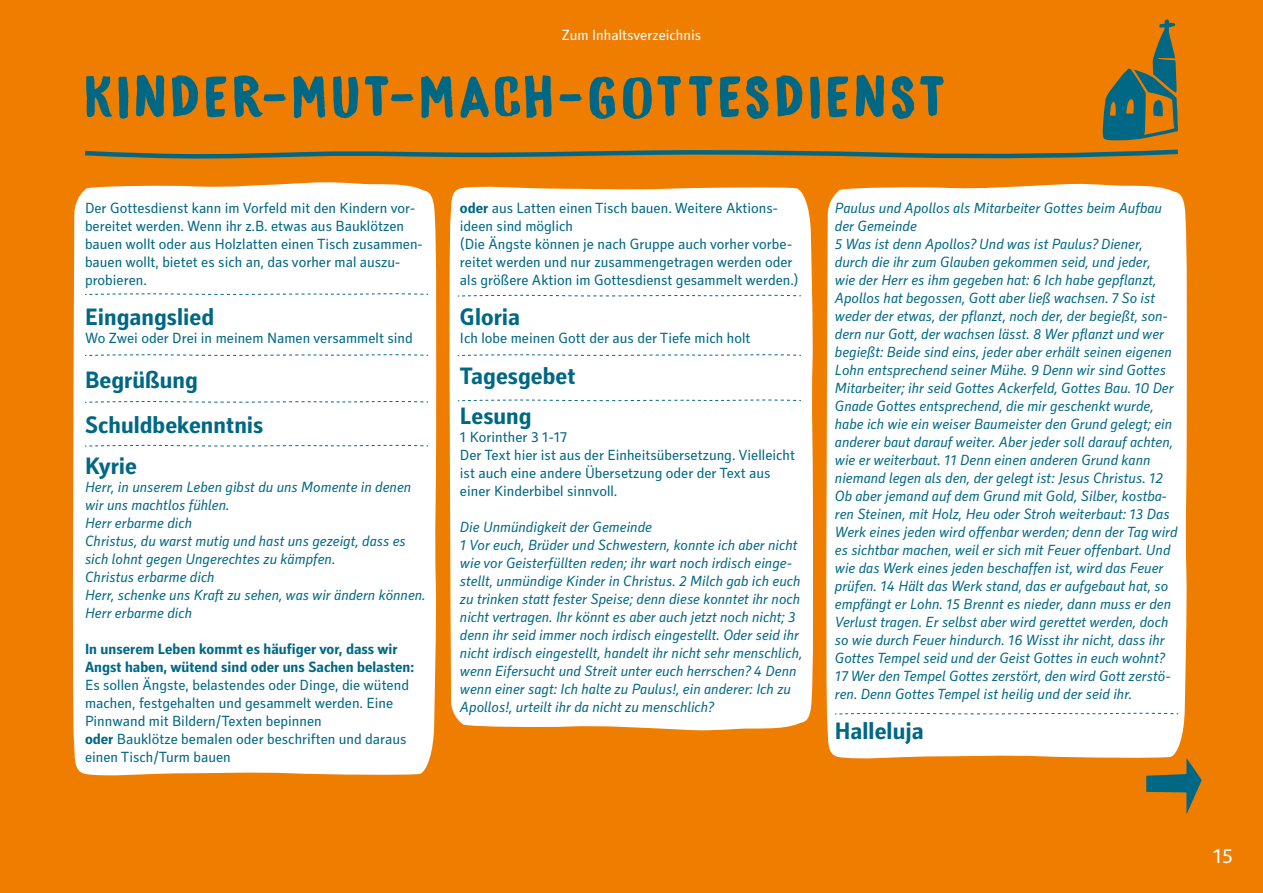
<style>
.page{position:relative;width:1263px;height:893px;background:#ef7d00}
.page>*{position:absolute;margin:0;border:0;box-sizing:border-box;transform-origin:0 0}
.t1{font:60px "DK Bygone";letter-spacing:.09em;color:#006884}
.t2{font:700 24px/45px "Secca Kj G";color:#006884}
.t3{font:21px "Secca Kj G";color:#fff}
.t4{font:italic 15px/18px "Secca Kj G";color:#006884}
.t5{font:15px/18px "Secca Kj G";color:#006884}
.t6{font:700 15px/18px "Secca Kj G";color:#006884}
.t7{font:15px "Secca Kj G";color:#fff}
.s1{font-weight:700}
</style>
<div class="page">
<div style="left:72px;top:182px;width:365px;height:594px;background:#fff"></div>
<div style="left:826px;top:183px;width:361px;height:576px;background:#fff"></div>
<div style="left:449px;top:186px;width:364px;height:545px;background:#fff"></div>
<svg style="left:1102px;top:19px;width:76px;height:121px"></svg>
<svg style="left:85px;top:149px;width:1093px;height:10px"></svg>
<svg style="left:84px;top:293px;width:345px;height:2px"></svg>
<svg style="left:84px;top:354px;width:345px;height:2px"></svg>
<svg style="left:84px;top:401px;width:345px;height:2px"></svg>
<svg style="left:84px;top:445px;width:345px;height:2px"></svg>
<svg style="left:457px;top:295px;width:345px;height:2px"></svg>
<svg style="left:457px;top:354px;width:345px;height:2px"></svg>
<svg style="left:457px;top:399px;width:345px;height:2px"></svg>
<svg style="left:834px;top:712px;width:345px;height:3px"></svg>
<svg style="left:1146px;top:758px;width:56px;height:56px"></svg>
<p class="t7" style="left:562px;top:27px;width:141px">Zum Inhaltsverzeichnis</p>
<h1 class="t1" style="left:85px;top:64px;width:861px">KINDER-MUT-MACH-GOTTESDIENST</h1>
<p class="t5" style="left:85px;top:199px;width:339px">Der Gottesdienst kann im Vorfeld mit den Kindern vor&shy;bereitet werden. Wenn ihr z.B. etwas aus Bauklötzen bauen wollt oder aus Holzlatten einen Tisch zusammen&shy;bauen wollt, bietet es sich an, das vorher mal auszu&shy;probieren.</p>
<h2 class="t2" style="left:85px;top:296px;width:131px">Eingangslied</h2>
<p class="t5" style="left:85px;top:330px;width:329px">Wo Zwei oder Drei in meinem Namen versammelt sind</p>
<h2 class="t2" style="left:85px;top:359px;width:180px">Begrüßung<br>Schuldbekenntnis</h2>
<h2 class="t2" style="left:85px;top:444px;width:54px">Kyrie</h2>
<p class="t4" style="left:85px;top:478px;width:342px">Herr, in unserem Leben gibst du uns Momente in denen wir uns machtlos fühlen.<br>Herr erbarme dich<br>Christus, du warst mutig und hast uns gezeigt, dass es sich lohnt gegen Ungerechtes zu kämpfen.<br>Christus erbarme dich<br>Herr, schenke uns Kraft zu sehen, was wir ändern können.<br>Herr erbarme dich</p>
<p class="t6" style="left:85px;top:640px;width:331px">In unserem Leben kommt es häufiger vor, dass wir<br>Angst haben, wütend sind oder uns Sachen belasten:</p>
<p class="t5" style="left:85px;top:676px;width:325px">Es sollen Ängste, belastendes oder Dinge, die wütend machen, festgehalten und gesammelt werden. Eine Pinnwand mit Bildern/Texten bepinnen<br><span class="s1">oder</span> Bauklötze bemalen oder beschriften und daraus einen Tisch/Turm bauen</p>
<p class="t5" style="left:460px;top:199px;width:340px"><span class="s1">oder</span> aus Latten einen Tisch bauen. Weitere Aktions&shy;ideen sind möglich<br>(Die Ängste können je nach Gruppe auch vorher vorbe&shy;reitet werden und nur zusammengetragen werden oder als größere Aktion im Gottesdienst gesammelt werden.)</p>
<h2 class="t2" style="left:460px;top:296px;width:62px">Gloria</h2>
<p class="t5" style="left:460px;top:330px;width:292px">Ich lobe meinen Gott der aus der Tiefe mich holt</p>
<h2 class="t2" style="left:460px;top:356px;width:117px;line-height:40.5px">Tagesgebet<br>Lesung</h2>
<p class="t5" style="left:460px;top:429px;width:337px">1 Korinther 3 1-17<br>Der Text hier ist aus der Einheitsübersetzung. Vielleicht ist auch eine andere Übersetzung oder der Text aus einer Kinderbibel sinnvoll.</p>
<p class="t4" style="left:460px;top:519px;width:344px">Die Unmündigkeit der Gemeinde<br>1 Vor euch, Brüder und Schwestern, konnte ich aber nicht wie vor Geisterfüllten reden; ihr wart noch irdisch einge&shy;stellt, unmündige Kinder in Christus. 2 Milch gab ich euch zu trinken statt fester Speise; denn diese konntet ihr noch nicht vertragen. Ihr könnt es aber auch jetzt noch nicht; 3 denn ihr seid immer noch irdisch eingestellt. Oder seid ihr nicht irdisch eingestellt, handelt ihr nicht sehr menschlich, wenn Eifersucht und Streit unter euch herrschen? 4 Denn wenn einer sagt: Ich halte zu Paulus!, ein anderer: Ich zu Apollos!, urteilt ihr da nicht zu menschlich?</p>
<p class="t4" style="left:835px;top:199px;width:344px">Paulus und Apollos als Mitarbeiter Gottes beim Aufbau der Gemeinde<br>5 Was ist denn Apollos? Und was ist Paulus? Diener, durch die ihr zum Glauben gekommen seid, und jeder,<br>wie der Herr es ihm gegeben hat: 6 Ich habe gepflanzt, Apollos hat begossen, Gott aber ließ wachsen. 7 So ist weder der etwas, der pflanzt, noch der, der begießt, son&shy;dern nur Gott, der wachsen lässt. 8 Wer pflanzt und wer begießt: Beide sind eins, jeder aber erhält seinen eigenen Lohn entsprechend seiner Mühe. 9 Denn wir sind Gottes Mitarbeiter; ihr seid Gottes Ackerfeld, Gottes Bau. 10 Der Gnade Gottes entsprechend, die mir geschenkt wurde, habe ich wie ein weiser Baumeister den Grund gelegt; ein anderer baut darauf weiter. Aber jeder soll darauf achten, wie er weiterbaut. 11 Denn einen anderen Grund kann niemand legen als den, der gelegt ist: Jesus Christus. 12<br>Ob aber jemand auf dem Grund mit Gold, Silber, kostba&shy;ren Steinen, mit Holz, Heu oder Stroh weiterbaut: 13 Das Werk eines jeden wird offenbar werden; denn der Tag wird es sichtbar machen, weil er sich mit Feuer offenbart. Und wie das Werk eines jeden beschaffen ist, wird das Feuer prüfen. 14 Hält das Werk stand, das er aufgebaut hat, so empfängt er Lohn. 15 Brennt es nieder, dann muss er den Verlust tragen. Er selbst aber wird gerettet werden, doch so wie durch Feuer hindurch. 16 Wisst ihr nicht, dass ihr Gottes Tempel seid und der Geist Gottes in euch wohnt?<br>17 Wer den Tempel Gottes zerstört, den wird Gott zerstö&shy;ren. Denn Gottes Tempel ist heilig und der seid ihr.</p>
<h2 class="t2" style="left:835px;top:710px;width:90px">Halleluja</h2>
<h3 class="t3" style="left:1213px;top:844px;width:21px">15</h3>
</div>
